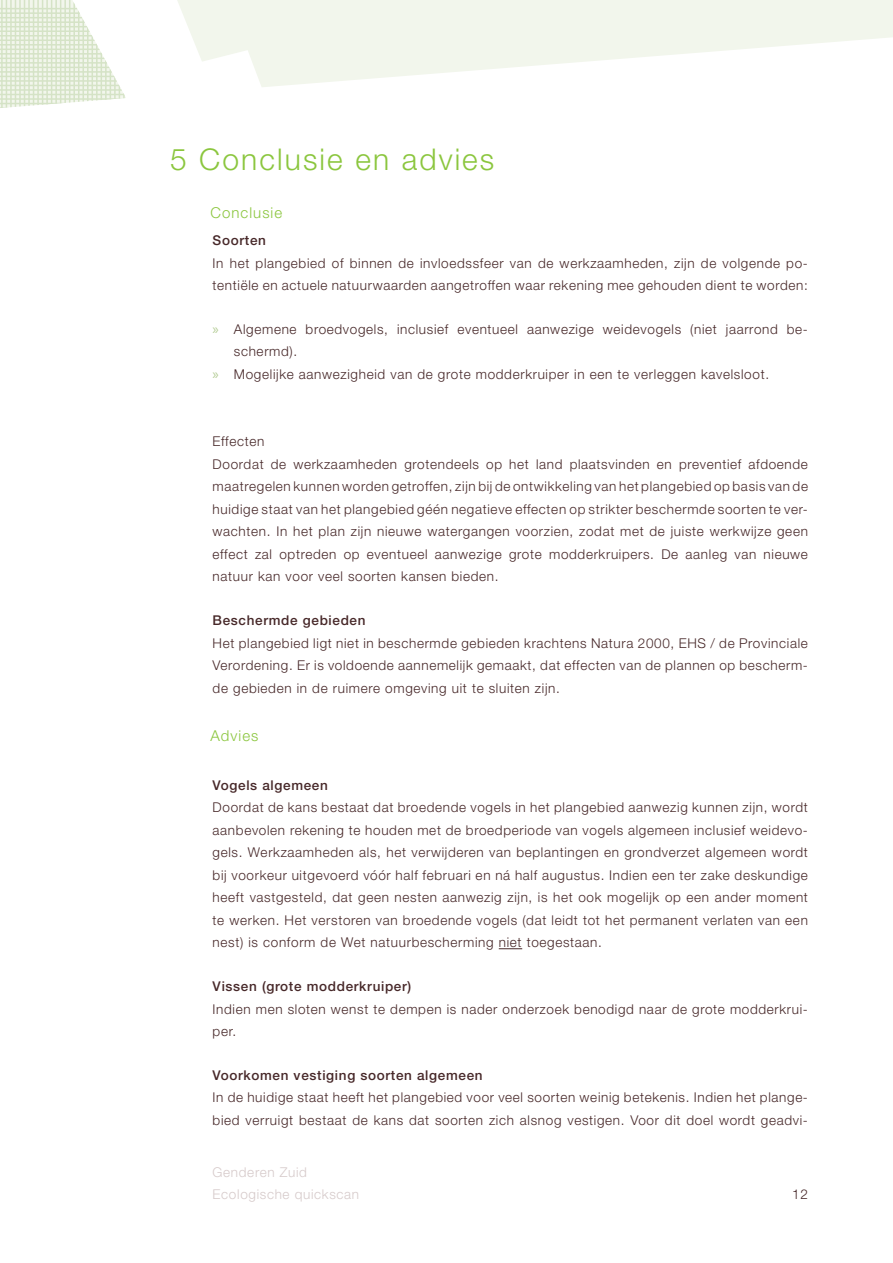
<style>
.page{position:relative;width:893px;height:1263px;background:#fff}
.page>*{position:absolute;margin:0;border:0;box-sizing:border-box;transform-origin:0 0}
.t1{font:300 30px "Helvetica Neue LT Pro";letter-spacing:.07em;color:#8bc63e}
.t2{font:300 15px "Helvetica Neue LT Pro";letter-spacing:.07em;color:#8bc63e}
.t3{font:300 13.5px/22.5px "Helvetica Neue LT Pro";letter-spacing:.05em;color:#472829}
.t4{font:500 13.5px "Helvetica Neue LT Pro";letter-spacing:.05em;color:#472829}
.t5{font:300 13.5px/22.5px "Helvetica Neue LT Pro";letter-spacing:.05em;color:#d6caca}
.s1{font-family:"Myriad Pro";font-weight:400;font-size:15px;color:#b4cc95}
</style>
<div class="page">
<svg style="left:125px;top:0;width:768px;height:98px;fill:#f2f6ec"></svg>
<svg style="left:0;top:0;width:125px;height:108px"></svg>
<svg style="left:499px;top:948px;width:23px;height:1px"></svg>
<p class="t1" style="left:170px;top:141px;width:326px">5 Conclusie en advies</p>
<p class="t2" style="left:210px;top:204px;width:73px">Conclusie</p>
<p class="t4" style="left:213px;top:232px;width:55px">Soorten</p>
<p class="t3" style="left:213px;top:251px;width:597px">In het plangebied of binnen de invloedssfeer van de werkzaamheden, zijn de volgende po&shy;tentiële en actuele natuurwaarden aangetroffen waar rekening mee gehouden dient te worden:</p>
<p class="t3" style="left:234px;top:317px;width:575px;text-indent:-21px"><span class="s1">»</span> Algemene broedvogels, inclusief eventueel aanwezige weidevogels (niet jaarrond be&shy;schermd).</p>
<p class="t3" style="left:213px;top:362px;width:558px"><span class="s1">»</span> Mogelijke aanwezigheid van de grote modderkruiper in een te verleggen kavelsloot.</p>
<p class="t3" style="left:213px;top:430px;width:53px">Effecten</p>
<p class="t3" style="left:213px;top:452px;width:597px;text-align:justify">Doordat de werkzaamheden grotendeels op het land plaatsvinden en preventief afdoende maatregelen kunnen worden getroffen, zijn bij de ontwikkeling van het plangebied op basis van de huidige staat van het plangebied géén negatieve effecten op strikter beschermde soorten te ver&shy;wachten. In het plan zijn nieuwe watergangen voorzien, zodat met de juiste werkwijze geen effect zal optreden op eventueel aanwezige grote modderkruipers. De aanleg van nieuwe natuur kan voor veel soorten kansen bieden.</p>
<p class="t4" style="left:213px;top:612px;width:154px">Beschermde gebieden</p>
<p class="t3" style="left:213px;top:631px;width:597px;text-align:justify">Het plangebied ligt niet in beschermde gebieden krachtens Natura 2000, EHS / de Provinciale Verordening. Er is voldoende aannemelijk gemaakt, dat effecten van de plannen op bescherm&shy;de gebieden in de ruimere omgeving uit te sluiten zijn.</p>
<p class="t2" style="left:210px;top:726px;width:50px">Advies</p>
<p class="t4" style="left:213px;top:777px;width:117px">Vogels algemeen</p>
<p class="t3" style="left:213px;top:796px;width:597px;text-align:justify">Doordat de kans bestaat dat broedende vogels in het plangebied aanwezig kunnen zijn, wordt aanbevolen rekening te houden met de broedperiode van vogels algemeen inclusief weidevo&shy;gels. Werkzaamheden als, het verwijderen van beplantingen en grondverzet algemeen wordt bij voorkeur uitgevoerd vóór half februari en ná half augustus. Indien een ter zake deskundige heeft vastgesteld, dat geen nesten aanwezig zijn, is het ook mogelijk op een ander moment te werken. Het verstoren van broedende vogels (dat leidt tot het permanent verlaten van een nest) is conform de Wet natuurbescherming niet toegestaan.</p>
<p class="t4" style="left:213px;top:978px;width:200px">Vissen (grote modderkruiper)</p>
<p class="t3" style="left:213px;top:997px;width:597px">Indien men sloten wenst te dempen is nader onderzoek benodigd naar de grote modderkrui&shy;per.</p>
<p class="t4" style="left:213px;top:1067px;width:271px">Voorkomen vestiging soorten algemeen</p>
<p class="t3" style="left:213px;top:1086px;width:597px">In de huidige staat heeft het plangebied voor veel soorten weinig betekenis. Indien het plange&shy;bied verruigt bestaat de kans dat soorten zich alsnog vestigen. Voor dit doel wordt geadvi-</p>
<p class="t5" style="left:213px;top:1160px;width:148px">Genderen Zuid<br>Ecologische quickscan</p>
<p class="t3" style="left:792px;top:1183px;width:17px">12</p>
</div>
